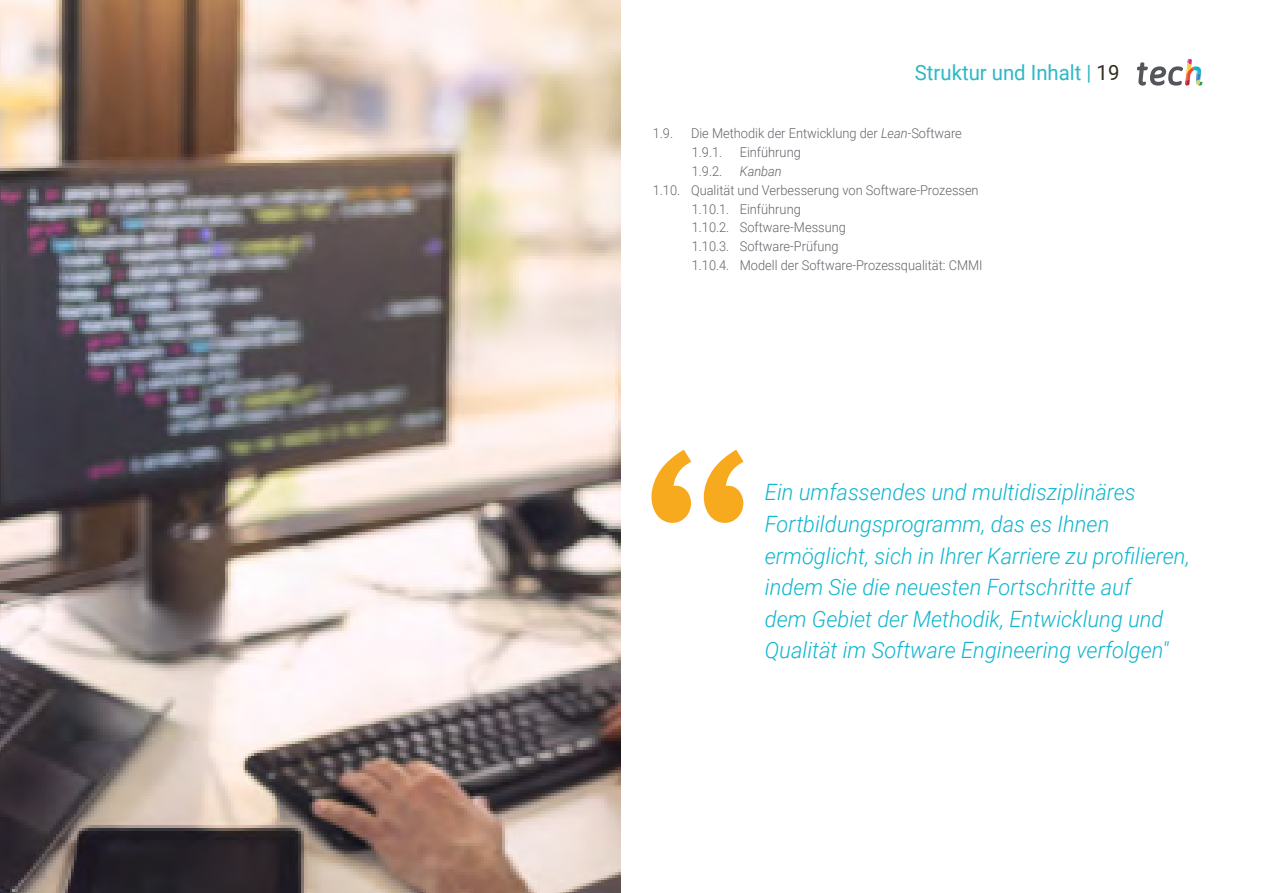
<style>
.page{position:relative;width:1263px;height:893px;background:#fff}
.page>*{position:absolute;margin:0;border:0;box-sizing:border-box;transform-origin:0 0}
.t1{font:italic 300 22.5px/31.5px "Roboto";color:#0fb6cf}
.t2{font:21px "Roboto";color:#2db8c5}
.t3{font:300 13.5px/18.9px "Roboto";color:#61646a;scale:.95 1}
.t4{font:italic 300 13.5px "Roboto";color:#61646a;scale:.95 1}
.s1{color:#312e20}
.s2{font-style:italic}
</style>
<div class="page">
<svg style="left:1137px;top:59px;width:65px;height:27px"></svg>
<img style="left:0;top:0;width:621px;height:893px">
<svg style="left:651px;top:450px;width:93px;height:73px"></svg>
<h2 class="t2" style="left:915px;top:57px;width:206px">Struktur und Inhalt | <span class="s1">19</span></h2>
<p class="t3" style="left:653px;top:123px;width:23px">1.9.</p>
<p class="t3" style="left:691px;top:123px;width:287px">Die Methodik der Entwicklung der <span class="s2">Lean</span>-Software<br>1.9.1.</p>
<p class="t3" style="left:740px;top:142px;width:66px">Einführung</p>
<p class="t3" style="left:692px;top:161px;width:34px">1.9.2.</p>
<p class="t4" style="left:740px;top:161px;width:46px">Kanban</p>
<p class="t3" style="left:692px;top:180px;width:308px;text-indent:-39px">1.10. Qualität und Verbesserung von Software-Prozessen 1.10.1. Einführung<br>1.10.2. Software-Messung<br>1.10.3. Software-Prüfung<br>1.10.4. Modell der Software-Prozessqualität: CMMI</p>
<p class="t1" style="left:765px;top:476px;width:426px">Ein umfassendes und multidisziplinäres Fortbildungsprogramm, das es Ihnen ermöglicht, sich in Ihrer Karriere zu profilieren, indem Sie die neuesten Fortschritte auf<br>dem Gebiet der Methodik, Entwicklung und Qualität im Software Engineering verfolgen"</p>
</div>
